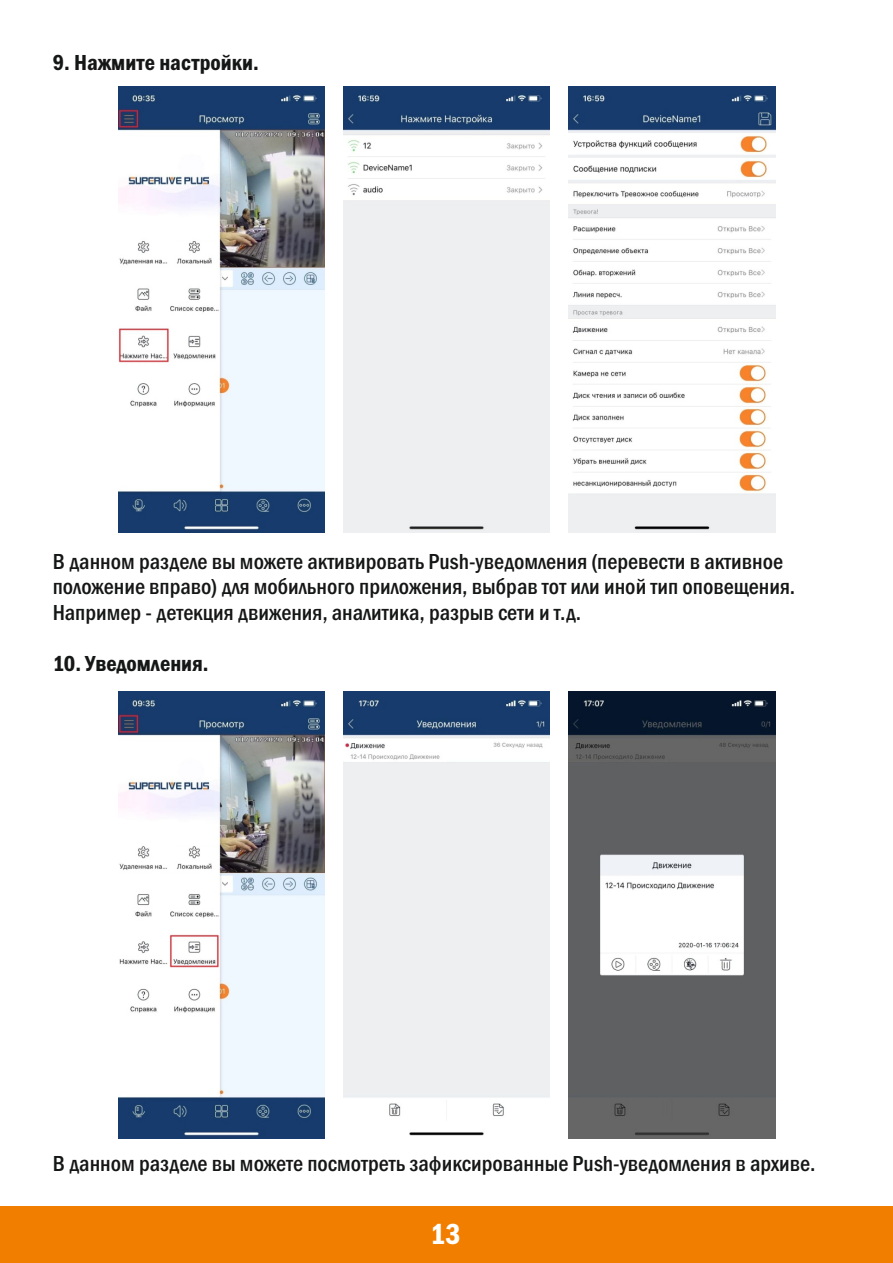
<style>
.page{position:relative;width:893px;height:1263px;background:#fff}
.page>*{position:absolute;margin:0;border:0;box-sizing:border-box;transform-origin:0 0}
.t1{font:600 condensed 30px "Franklin Gothic";color:#fff}
.t2{font:500 condensed 22.5px/25.5px "Franklin Gothic";color:#151616}
.t3{font:600 condensed 22.5px "Franklin Gothic";color:#151616}
</style>
<div class="page">
<div style="left:0;top:1206px;width:893px;height:57px;background:#f27e00"></div>
<img style="left:118px;top:86px;width:207px;height:447px">
<img style="left:343px;top:86px;width:207px;height:447px">
<img style="left:569px;top:86px;width:206px;height:447px">
<img style="left:118px;top:691px;width:207px;height:447px">
<img style="left:343px;top:691px;width:207px;height:445px">
<img style="left:569px;top:691px;width:206px;height:447px">
<p class="t3" style="left:53px;top:55px;width:208px">9. Нажмите настройки.</p>
<p class="t2" style="left:53px;top:550px;width:744px">В данном разделе вы можете активировать Push-уведомления (перевести в активное положение вправо) для мобильного приложения, выбрав тот или иной тип оповещения.<br>Например - детекция движения, аналитика, разрыв сети и т.д.</p>
<p class="t3" style="left:53px;top:655px;width:157px">10. Уведомления.</p>
<p class="t2" style="left:53px;top:1152px;width:764px">В данном разделе вы можете посмотреть зафиксированные Push-уведомления в архиве.</p>
<h1 class="t1" style="left:430px;top:1223px;width:32px">13</h1>
</div>
